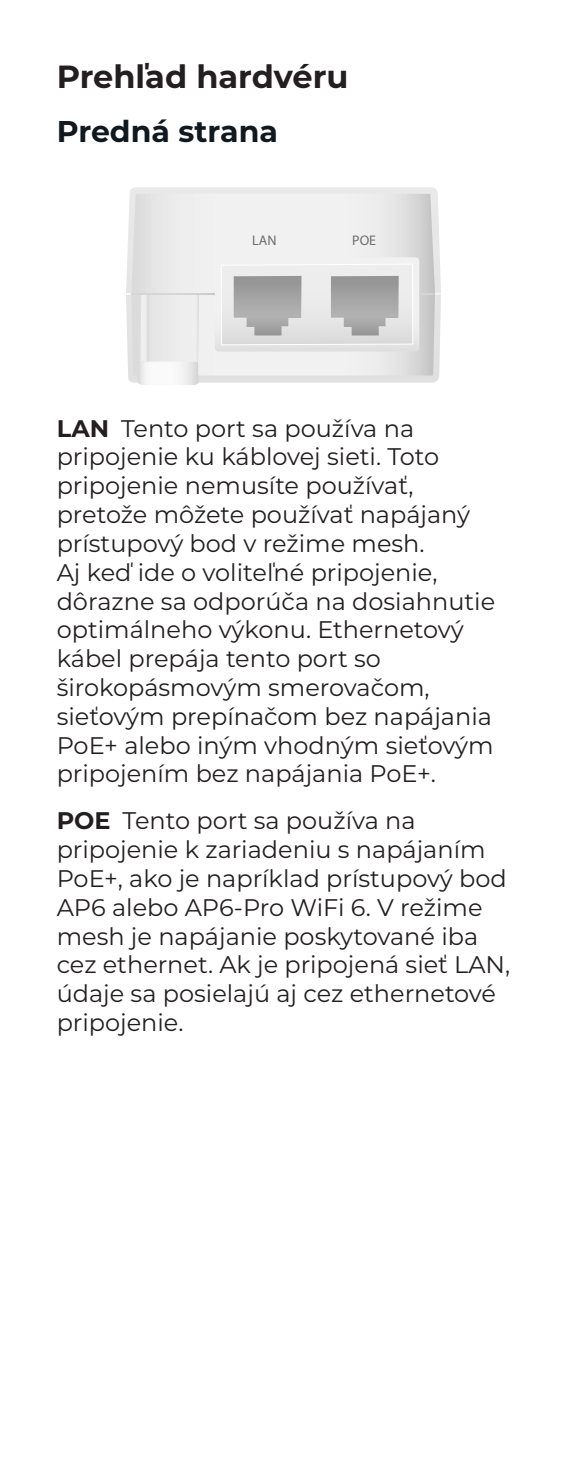
<style>
.page{position:relative;width:567px;height:1475px;background:#fff}
.page>*{position:absolute;margin:0;border:0;box-sizing:border-box;transform-origin:0 0}
.Heading_1{font:700 32px "Montserrat";color:#231f20}
.Heading_2{font:700 30px "Montserrat";color:#101820}
.Callout_Description{font:24px/28.8px "Montserrat";color:#231f20}
.t1{font:14px "Myriad Pro";color:#6d6d6d}
.s1{font-weight:700}
</style>
<div class="page">
<svg style="left:126px;top:187px;width:315px;height:195px"></svg>
<svg style="left:131px;top:194px;width:304px;height:181px"></svg>
<svg style="left:138px;top:361px;width:60px;height:24px"></svg>
<div style="left:141px;top:294px;width:7px;height:67px;background:#eee"></div>
<div style="left:191px;top:294px;width:8px;height:67px;background:#eee"></div>
<hr style="left:131px;top:293px;width:84px;height:1px;background:#d6d6d6">
<svg style="left:215px;top:257px;width:220px;height:94px;background:#cfcfcf"></svg>
<p class="Heading_1" style="left:57px;top:53px;width:293px">Prehľad hardvéru</p>
<p class="Heading_2" style="left:57px;top:109px;width:223px">Predná strana</p>
<p class="t1" style="left:252px;top:232px;width:26px">LAN</p>
<p class="t1" style="left:352px;top:232px;width:25px">POE</p>
<p class="Callout_Description" style="left:57px;top:413px;width:440px"><span class="s1">LAN</span> Tento port sa používa na pripojenie ku káblovej sieti. Toto pripojenie nemusíte používať, pretože môžete používať napájaný prístupový bod v režime mesh.<br>Aj keď ide o voliteľné pripojenie, dôrazne sa odporúča na dosiahnutie optimálneho výkonu. Ethernetový kábel prepája tento port so širokopásmovým smerovačom, sieťovým prepínačom bez napájania<br>PoE+ alebo iným vhodným sieťovým pripojením bez napájania PoE+.</p>
<p class="Callout_Description" style="left:57px;top:805px;width:455px"><span class="s1">POE</span> Tento port sa používa na pripojenie k zariadeniu s napájaním<br>PoE+, ako je napríklad prístupový bod<br>AP6 alebo AP6-Pro WiFi 6. V režime mesh je napájanie poskytované iba cez ethernet. Ak je pripojená sieť LAN, údaje sa posielajú aj cez ethernetové pripojenie.</p>
</div>
